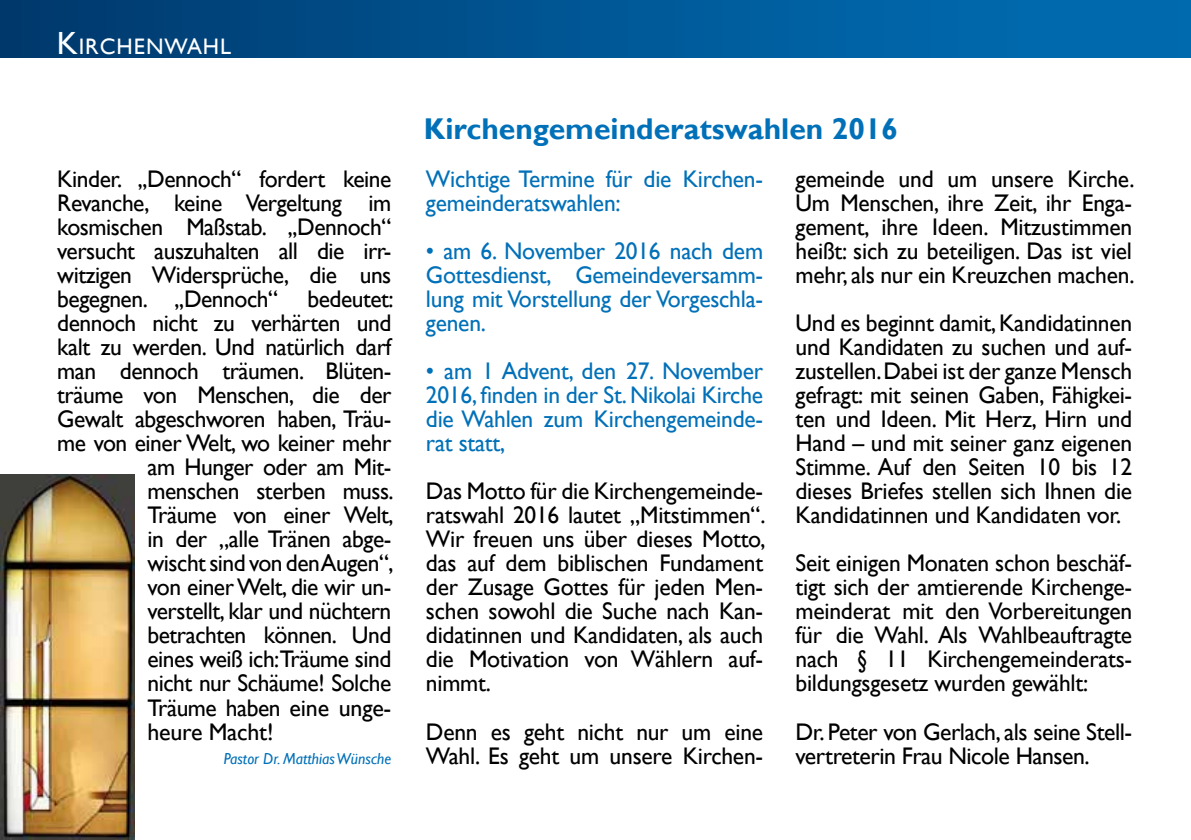
<style>
.page{position:relative;width:1191px;height:840px;background:#fff}
.page>*{position:absolute;margin:0;border:0;box-sizing:border-box;transform-origin:0 0}
.t1{font:700 30px "Gill Sans";color:#0070b8}
.t2{font:24px/24px "Gill Sans";letter-spacing:-.02em;color:#000;text-align:justify}
.t3{font:24px/24px "Gill Sans";letter-spacing:-.01em;color:#0070b8;text-align:justify}
.t4{font:22.4px "Gill Sans";letter-spacing:.045em;color:#fff}
.t5{font:italic 16px "Gill Sans";color:#0070b8}
.s1{font-size:32px}
</style>
<div class="page">
<div style="left:0;top:0;width:1191px;height:57px;background:linear-gradient(to right,#003a6f,#0070b7)"></div>
<img style="left:0;top:474px;width:135px;height:364px">
<p class="t4" style="left:57px;top:33px;width:176px"><span class="s1">K</span>IRCHENWAHL</p>
<p class="t2" style="left:57px;top:167px;width:336px">Kinder. ,,Dennoch“ fordert keine</p>
<p class="t2" style="left:57px;top:191px;width:335px">Revanche, keine Vergeltung im</p>
<p class="t2" style="left:57px;top:215px;width:336px">kosmischen Maßstab. ,,Dennoch“</p>
<p class="t2" style="left:57px;top:239px;width:336px">versucht auszuhalten all die irr-</p>
<p class="t2" style="left:57px;top:263px;width:335px">witzigen Widersprüche, die uns</p>
<p class="t2" style="left:57px;top:287px;width:338px">begegnen. ,,Dennoch“ bedeutet:</p>
<p class="t2" style="left:57px;top:311px;width:335px">dennoch nicht zu verhärten und</p>
<p class="t2" style="left:57px;top:335px;width:335px">kalt zu werden. Und natürlich darf</p>
<p class="t2" style="left:57px;top:359px;width:336px">man dennoch träumen. Blüten-</p>
<p class="t2" style="left:57px;top:383px;width:336px">träume von Menschen, die der</p>
<p class="t2" style="left:57px;top:407px;width:335px">Gewalt abgeschworen haben, Träu-</p>
<p class="t2" style="left:57px;top:431px;width:335px">me von einer Welt, wo keiner mehr</p>
<p class="t2" style="left:147px;top:455px;width:245px">am Hunger oder am Mit-</p>
<p class="t2" style="left:147px;top:479px;width:248px">menschen sterben muss.</p>
<p class="t2" style="left:147px;top:503px;width:248px">Träume von einer Welt,</p>
<p class="t2" style="left:147px;top:527px;width:245px">in der „alle Tränen abge-</p>
<p class="t2" style="left:147px;top:551px;width:248px">wischt sind von den Augen“,</p>
<p class="t2" style="left:147px;top:575px;width:245px">von einer Welt, die wir un-</p>
<p class="t2" style="left:147px;top:599px;width:245px">verstellt, klar und nüchtern</p>
<p class="t2" style="left:147px;top:623px;width:245px">betrachten können. Und</p>
<p class="t2" style="left:147px;top:647px;width:245px">eines weiß ich:Träume sind</p>
<p class="t2" style="left:147px;top:671px;width:245px">nicht nur Schäume! Solche</p>
<p class="t2" style="left:147px;top:695px;width:245px">Träume haben eine unge-</p>
<p class="t2" style="left:147px;top:719px;width:128px">heure Macht!</p>
<p class="t5" style="left:224px;top:748px;width:169px">Pastor Dr. Matthias Wünsche</p>
<p class="t1" style="left:424px;top:110px;width:475px">Kirchengemeinderatswahlen 2016</p>
<p class="t3" style="left:426px;top:167px;width:339px">Wichtige Termine für die Kirchen&shy;gemeinderatswahlen:</p>
<p class="t3" style="left:426px;top:239px;width:339px">• am 6. November 2016 nach dem Gottesdienst, Gemeindeversamm&shy;lung mit Vorstellung der Vorgeschla&shy;genen.</p>
<p class="t3" style="left:426px;top:359px;width:339px">• am 1 Advent, den 27. November 2016, finden in der St. Nikolai Kirche die Wahlen zum Kirchengemeinde&shy;rat statt,</p>
<p class="t2" style="left:426px;top:479px;width:341px">Das Motto für die Kirchengemeinde&shy;ratswahl 2016 lautet „Mitstimmen“.<br>Wir freuen uns über dieses Motto, das auf dem biblischen Fundament der Zusage Gottes für jeden Men&shy;schen sowohl die Suche nach Kan&shy;didatinnen und Kandidaten, als auch die Motivation von Wählern auf&shy;nimmt.</p>
<p class="t2" style="left:426px;top:719px;width:339px">Denn es geht nicht nur um eine<br>Wahl. Es geht um unsere Kirchen-</p>
<p class="t2" style="left:795px;top:167px;width:340px">gemeinde und um unsere Kirche.<br>Um Menschen, ihre Zeit, ihr Enga&shy;gement, ihre Ideen. Mitzustimmen heißt: sich zu beteiligen. Das ist viel mehr, als nur ein Kreuzchen machen.</p>
<p class="t2" style="left:795px;top:311px;width:338px">Und es beginnt damit, Kandidatinnen und Kandidaten zu suchen und auf&shy;zustellen. Dabei ist der ganze Mensch gefragt: mit seinen Gaben, Fähigkei&shy;ten und Ideen. Mit Herz, Hirn und Hand – und mit seiner ganz eigenen Stimme. Auf den Seiten 10 bis 12 dieses Briefes stellen sich Ihnen die Kandidatinnen und Kandidaten vor.</p>
<p class="t2" style="left:795px;top:551px;width:338px">Seit einigen Monaten schon beschäf&shy;tigt sich der amtierende Kirchenge&shy;meinderat mit den Vorbereitungen für die Wahl. Als Wahlbeauftragte nach § 11 Kirchengemeinderats&shy;bildungsgesetz wurden gewählt:</p>
<p class="t2" style="left:795px;top:719px;width:338px">Dr. Peter von Gerlach, als seine Stell&shy;vertreterin Frau Nicole Hansen.</p>
</div>
